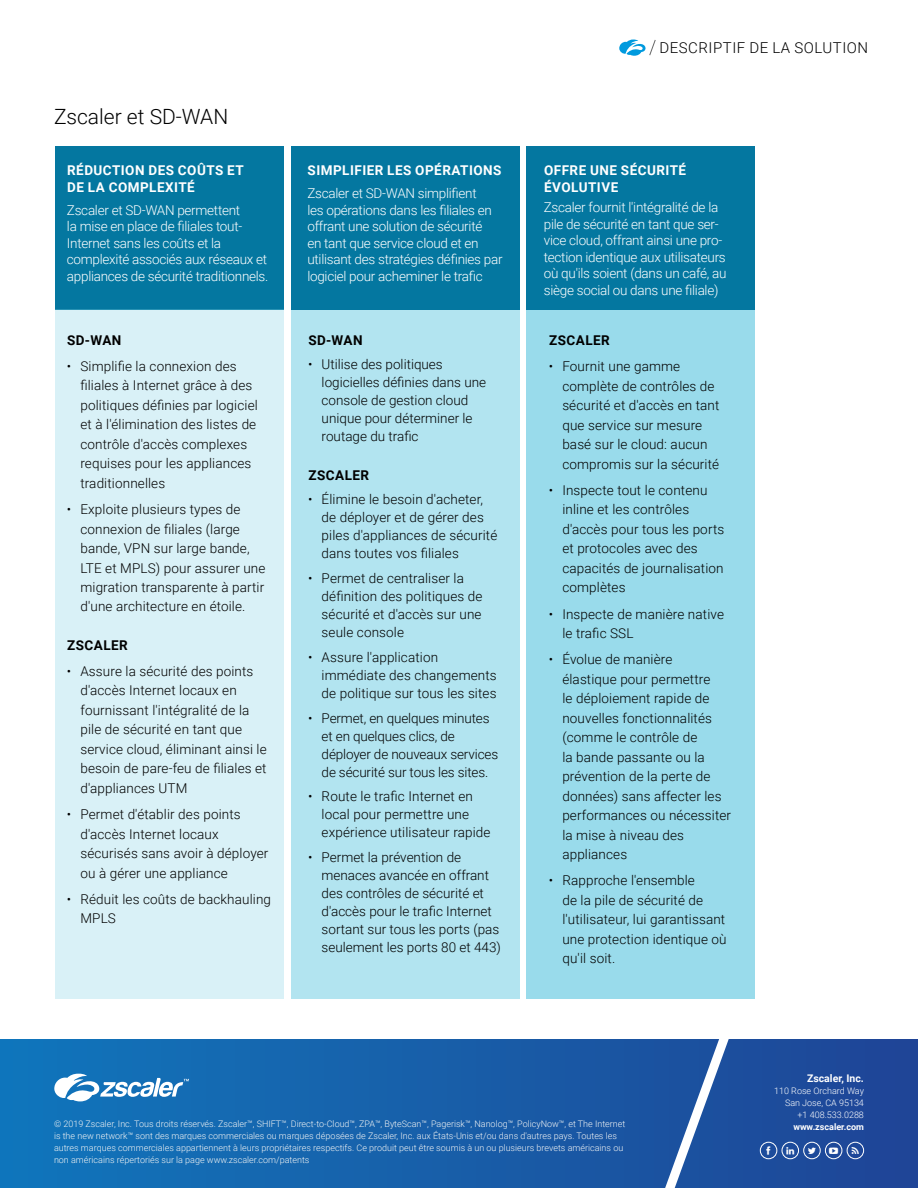
<style>
.page{position:relative;width:918px;height:1188px;background:#fff}
.page>*{position:absolute;margin:0;border:0;box-sizing:border-box;transform-origin:0 0}
.t1{font:300 21px "Roboto";color:#000}
.t2{font:300 15px "Roboto";letter-spacing:.035em;color:#000}
.t3{font:300 13.5px/19.5px "Roboto";letter-spacing:.01em;color:#000}
.t4{font:300 13.5px/16.5px "Roboto";letter-spacing:-.02em;color:#fff}
.t5{font:300 13.5px/18px "Roboto";letter-spacing:-.01em;color:#000}
.t6{font:700 13.5px/16.5px "Roboto";letter-spacing:.035em;color:#fff}
.t7{font:700 13.5px "Roboto";letter-spacing:.035em;color:#000}
.t8{font:700 10.5px "Roboto";color:#fff}
.t9{font:300 9px/12px "Roboto";color:#f1f3f4}
.t10{font:300 9px/12px "Roboto";color:#fff;text-align:right}
.t11{font:700 9px "Roboto";color:#fff}
</style>
<div class="page">
<div style="left:0;top:1040px;width:918px;height:148px;background:linear-gradient(to right,#1076bb,#204596)"></div>
<svg style="left:54px;top:1074px;width:135px;height:27px"></svg>
<svg style="left:650px;top:1039px;width:88px;height:149px"></svg>
<div style="left:825px;top:1142px;width:17px;height:17px;border:1px solid #fff;border-radius:50%"></div>
<div style="left:760px;top:1142px;width:17px;height:17px;border:1px solid #fff;border-radius:50%"></div>
<div style="left:782px;top:1142px;width:17px;height:17px;border:1px solid #fff;border-radius:50%"></div>
<div style="left:803px;top:1142px;width:18px;height:17px;border:1px solid #fff;border-radius:50%"></div>
<div style="left:847px;top:1142px;width:17px;height:17px;border:1px solid #fff;border-radius:50%"></div>
<svg style="left:619px;top:39px;width:37px;height:17px"></svg>
<div style="left:55px;top:147px;width:228px;height:163px;background:#0477a0"></div>
<div style="left:55px;top:310px;width:228px;height:689px;background:#d9f1f7"></div>
<div style="left:291px;top:147px;width:228px;height:163px;background:#0477a0"></div>
<div style="left:291px;top:310px;width:228px;height:689px;background:#b2e4f0"></div>
<div style="left:527px;top:147px;width:228px;height:163px;background:#0477a0"></div>
<div style="left:527px;top:310px;width:228px;height:689px;background:#99dbeb"></div>
<svg style="left:767px;top:1147px;width:4px;height:8px"></svg>
<svg style="left:786px;top:1147px;width:8px;height:7px"></svg>
<svg style="left:808px;top:1148px;width:8px;height:6px"></svg>
<svg style="left:829px;top:1148px;width:9px;height:6px"></svg>
<svg style="left:852px;top:1147px;width:7px;height:7px"></svg>
<h1 class="t1" style="left:54px;top:102px;width:176px">Zscaler et SD-WAN</h1>
<p class="t6" style="left:67px;top:162px;width:178px">RÉDUCTION DES COÛTS ET<br>DE LA COMPLEXITÉ</p>
<p class="t4" style="left:67px;top:201px;width:203px">Zscaler et SD-WAN permettent<br>la mise en place de filiales tout-Internet sans les coûts et la complexité associés aux réseaux et appliances de sécurité traditionnels.</p>
<p class="t7" style="left:67px;top:330px;width:56px">SD-WAN</p>
<p class="t3" style="left:80px;top:356px;width:179px;text-indent:-14px">• Simplifie la connexion des filiales à Internet grâce à des politiques définies par logiciel et à l'élimination des listes de contrôle d'accès complexes requises pour les appliances traditionnelles</p>
<p class="t3" style="left:80px;top:499px;width:187px;text-indent:-14px">• Exploite plusieurs types de connexion de filiales (large bande, VPN sur large bande,<br>LTE et MPLS) pour assurer une migration transparente à partir d'une architecture en étoile.</p>
<p class="t7" style="left:67px;top:635px;width:62px">ZSCALER</p>
<p class="t3" style="left:80px;top:661px;width:188px;text-indent:-14px">• Assure la sécurité des points d'accès Internet locaux en fournissant l'intégralité de la pile de sécurité en tant que service cloud, éliminant ainsi le besoin de pare-feu de filiales et d'appliances UTM</p>
<p class="t3" style="left:80px;top:804px;width:190px;text-indent:-14px">• Permet d'établir des points d'accès Internet locaux sécurisés sans avoir à déployer ou à gérer une appliance</p>
<p class="t3" style="left:80px;top:889px;width:192px;text-indent:-14px">• Réduit les coûts de backhauling<br>MPLS</p>
<p class="t6" style="left:308px;top:162px;width:195px">SIMPLIFIER LES OPÉRATIONS</p>
<p class="t4" style="left:307px;top:185px;width:197px">Zscaler et SD-WAN simplifient<br>les opérations dans les filiales en offrant une solution de sécurité<br>en tant que service cloud et en utilisant des stratégies définies par logiciel pour acheminer le trafic</p>
<p class="t7" style="left:308px;top:330px;width:56px">SD-WAN</p>
<p class="t3" style="left:322px;top:355px;width:166px;line-height:18px;text-indent:-14px">• Utilise des politiques logicielles définies dans une console de gestion cloud unique pour déterminer le routage du trafic</p>
<p class="t7" style="left:308px;top:465px;width:62px">ZSCALER</p>
<p class="t3" style="left:322px;top:490px;width:177px;line-height:18px;text-indent:-14px">• Élimine le besoin d'acheter, de déployer et de gérer des piles d'appliances de sécurité dans toutes vos filiales</p>
<p class="t3" style="left:322px;top:569px;width:162px;line-height:18px;text-indent:-14px">• Permet de centraliser la définition des politiques de sécurité et d'accès sur une seule console</p>
<p class="t3" style="left:322px;top:648px;width:177px;line-height:18px;text-indent:-14px">• Assure l'application immédiate des changements de politique sur tous les sites</p>
<p class="t5" style="left:322px;top:708px;width:178px;text-indent:-14px">• Permet, en quelques minutes et en quelques clics, de déployer de nouveaux services de sécurité sur tous les sites.</p>
<p class="t3" style="left:322px;top:787px;width:170px;line-height:18px;text-indent:-14px">• Route le trafic Internet en local pour permettre une expérience utilisateur rapide</p>
<p class="t3" style="left:322px;top:848px;width:181px;line-height:18px;text-indent:-14px">• Permet la prévention de menaces avancée en offrant des contrôles de sécurité et d'accès pour le trafic Internet sortant sur tous les ports (pas seulement les ports 80 et 443)</p>
<p class="t2" style="left:660px;top:37px;width:210px">DESCRIPTIF DE LA SOLUTION</p>
<p class="t6" style="left:544px;top:162px;width:144px">OFFRE UNE SÉCURITÉ<br>ÉVOLUTIVE</p>
<p class="t4" style="left:544px;top:199px;width:184px">Zscaler fournit l'intégralité de la pile de sécurité en tant que ser&shy;vice cloud, offrant ainsi une pro&shy;tection identique aux utilisateurs où qu'ils soient (dans un café, au siège social ou dans une filiale)</p>
<p class="t7" style="left:549px;top:331px;width:62px">ZSCALER</p>
<p class="t3" style="left:562px;top:356px;width:159px;text-indent:-14px">• Fournit une gamme complète de contrôles de sécurité et d'accès en tant que service sur mesure basé sur le cloud: aucun compromis sur la sécurité</p>
<p class="t3" style="left:562px;top:480px;width:163px;text-indent:-14px">• Inspecte tout le contenu inline et les contrôles d'accès pour tous les ports et protocoles avec des capacités de journalisation complètes</p>
<p class="t3" style="left:562px;top:604px;width:163px;text-indent:-14px">• Inspecte de manière native le trafic SSL</p>
<p class="t3" style="left:562px;top:649px;width:170px;text-indent:-14px">• Évolue de manière<br>élastique pour permettre<br>le déploiement rapide de nouvelles fonctionnalités (comme le contrôle de<br>la bande passante ou la prévention de la perte de données) sans affecter les performances ou nécessiter la mise à niveau des appliances</p>
<p class="t3" style="left:562px;top:870px;width:166px;text-indent:-14px">• Rapproche l'ensemble<br>de la pile de sécurité de l'utilisateur, lui garantissant une protection identique où qu'il soit.</p>
<p class="t9" style="left:54px;top:1118px;width:573px">© 2019 Zscaler, Inc. Tous droits réservés. Zscaler™, SHIFT™, Direct-to-Cloud™, ZPA™, ByteScan™, Pagerisk™, Nanolog™, PolicyNow™, et The Internet is the new network™ sont des marques commerciales ou marques déposées de Zscaler, Inc. aux États-Unis et/ou dans d'autres pays. Toutes les autres marques commerciales appartiennent à leurs propriétaires respectifs. Ce produit peut être soumis à un ou plusieurs brevets américains ou non américains répertoriés sur la page www.zscaler.com/patents</p>
<p class="t8" style="left:807px;top:1070px;width:58px">Zscaler, Inc.</p>
<p class="t10" style="left:774px;top:1084px;width:91px">110 Rose Orchard Way<br>San Jose, CA 95134 +1 408.533.0288</p>
<p class="t11" style="left:793px;top:1120px;width:72px">www.zscaler.com</p>
</div>
